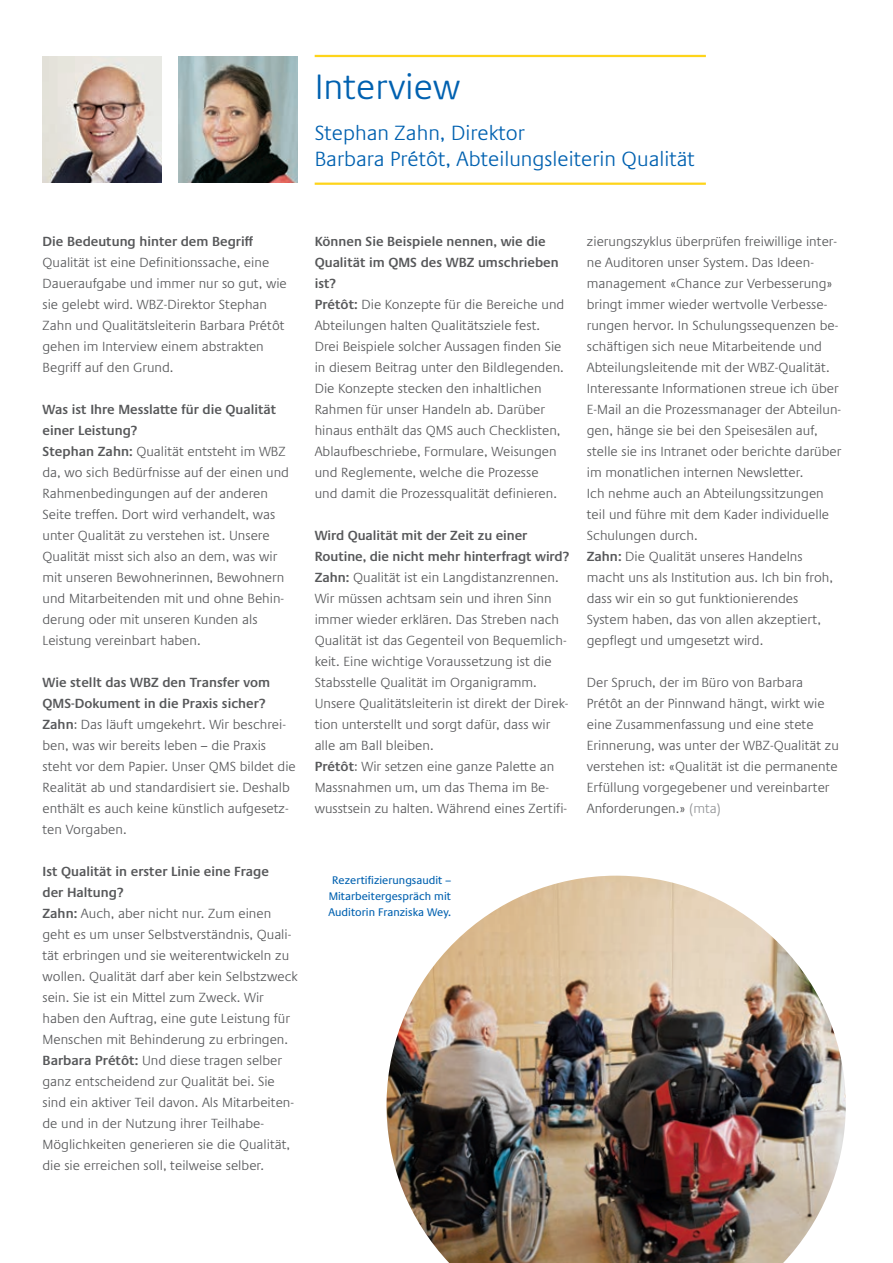
<style>
.page{position:relative;width:893px;height:1263px;background:#fff}
.page>*{position:absolute;margin:0;border:0;box-sizing:border-box;transform-origin:0 0}
.t1{font:300 36px "Praxis LT Pro";color:#0161b0}
.t2{font:300 21px/26.2px "Praxis LT Pro";color:#0161b0}
.t3{font:300 13.5px/21px "Praxis LT Pro";color:#57585a}
.t4{font:600 13.5px "Praxis LT Pro";color:#57585a}
.t5{font:11.25px/15.8px "Praxis LT Pro";color:#0161b0;text-align:center}
.s1{font-weight:600}
.s2{color:#939598}
</style>
<div class="page">
<img style="left:386px;top:876px;width:460px;height:387px">
<img style="left:43px;top:57px;width:119px;height:126px">
<img style="left:179px;top:57px;width:119px;height:126px">
<hr style="left:315px;top:55px;width:391px;height:2px;background:#fed41a">
<hr style="left:315px;top:183px;width:391px;height:2px;background:#fed41a">
<h1 class="t1" style="left:315px;top:66px;width:147px">Interview</h1>
<h2 class="t2" style="left:315px;top:120px;width:382px">Stephan Zahn, Direktor<br>Barbara Prétôt, Abteilungsleiterin Qualität</h2>
<p class="t4" style="left:43px;top:233px;width:212px">Die Bedeutung hinter dem Begriff</p>
<p class="t3" style="left:43px;top:252px;width:246px">Qualität ist eine Definitionssache, eine Daueraufgabe und immer nur so gut, wie sie gelebt wird. WBZ-Direktor Stephan Zahn und Qualitätsleiterin Barbara Prétôt gehen im Interview einem abstrakten Begriff auf den Grund.</p>
<p class="t3" style="left:43px;top:399px;width:248px"><span class="s1">Was ist Ihre Messlatte für die Qualität einer Leistung?<br>Stephan Zahn:</span> Qualität entsteht im WBZ da, wo sich Bedürfnisse auf der einen und Rahmenbedingungen auf der anderen Seite treffen. Dort wird verhandelt, was unter Qualität zu verstehen ist. Unsere Qualität misst sich also an dem, was wir mit unseren Bewohnerinnen, Bewohnern und Mitarbeitenden mit und ohne Behin&shy;derung oder mit unseren Kunden als Leistung vereinbart haben.</p>
<p class="t3" style="left:43px;top:672px;width:255px"><span class="s1">Wie stellt das WBZ den Transfer vom QMS-Dokument in die Praxis sicher?<br>Zahn</span>: Das läuft umgekehrt. Wir beschrei&shy;ben, was wir bereits leben – die Praxis steht vor dem Papier. Unser QMS bildet die Realität ab und standardisiert sie. Deshalb enthält es auch keine künstlich aufgesetz&shy;ten Vorgaben.</p>
<p class="t3" style="left:43px;top:861px;width:257px"><span class="s1">Ist Qualität in erster Linie eine Frage<br>der Haltung?<br>Zahn:</span> Auch, aber nicht nur. Zum einen geht es um unser Selbstverständnis, Quali&shy;tät erbringen und sie weiterentwickeln zu wollen. Qualität darf aber kein Selbstzweck sein. Sie ist ein Mittel zum Zweck. Wir haben den Auftrag, eine gute Leistung für Menschen mit Behinderung zu erbringen.<br><span class="s1">Barbara Prétôt:</span> Und diese tragen selber ganz entscheidend zur Qualität bei. Sie sind ein aktiver Teil davon. Als Mitarbeiten&shy;de und in der Nutzung ihrer Teilhabe-Möglichkeiten generieren sie die Qualität, die sie erreichen soll, teilweise selber.</p>
<p class="t3" style="left:315px;top:231px;width:251px"><span class="s1">Können Sie Beispiele nennen, wie die Qualität im QMS des WBZ umschrieben ist?<br>Prétôt:</span> Die Konzepte für die Bereiche und Abteilungen halten Qualitätsziele fest.<br>Drei Beispiele solcher Aussagen finden Sie in diesem Beitrag unter den Bildlegenden.<br>Die Konzepte stecken den inhaltlichen Rahmen für unser Handeln ab. Darüber hinaus enthält das QMS auch Checklisten, Ablaufbeschriebe, Formulare, Weisungen und Reglemente, welche die Prozesse und damit die Prozessqualität definieren.</p>
<p class="t3" style="left:315px;top:525px;width:256px"><span class="s1">Wird Qualität mit der Zeit zu einer Routine, die nicht mehr hinterfragt wird?<br>Zahn:</span> Qualität ist ein Langdistanzrennen.<br>Wir müssen achtsam sein und ihren Sinn immer wieder erklären. Das Streben nach Qualität ist das Gegenteil von Bequemlich&shy;keit. Eine wichtige Voraussetzung ist die Stabsstelle Qualität im Organigramm.<br>Unsere Qualitätsleiterin ist direkt der Direk&shy;tion unterstellt und sorgt dafür, dass wir alle am Ball bleiben.<br><span class="s1">Prétôt</span>: Wir setzen eine ganze Palette an Massnahmen um, um das Thema im Be&shy;wusstsein zu halten. Während eines Zertifi-</p>
<p class="t5" style="left:329px;top:872px;width:124px">Rezertifizierungsaudit –<br>Mitarbeitergespräch mit<br>Auditorin Franziska Wey.</p>
<p class="t3" style="left:587px;top:231px;width:256px">zierungszyklus überprüfen freiwillige inter&shy;ne Auditoren unser System. Das Ideen&shy;management «Chance zur Verbesserung» bringt immer wieder wertvolle Verbesse&shy;rungen hervor. In Schulungssequenzen be&shy;schäftigen sich neue Mitarbeitende und Abteilungsleitende mit der WBZ-Qualität.<br>Interessante Informationen streue ich über E-Mail an die Prozessmanager der Abteilun&shy;gen, hänge sie bei den Speisesälen auf, stelle sie ins Intranet oder berichte darüber im monatlichen internen Newsletter.<br>Ich nehme auch an Abteilungssitzungen teil und führe mit dem Kader individuelle Schulungen durch.<br><span class="s1">Zahn:</span> Die Qualität unseres Handelns macht uns als Institution aus. Ich bin froh, dass wir ein so gut funktionierendes System haben, das von allen akzeptiert, gepflegt und umgesetzt wird.</p>
<p class="t3" style="left:587px;top:672px;width:254px">Der Spruch, der im Büro von Barbara Prétôt an der Pinnwand hängt, wirkt wie eine Zusammenfassung und eine stete Erinnerung, was unter der WBZ-Qualität zu verstehen ist: «Qualität ist die permanente Erfüllung vorgegebener und vereinbarter Anforderungen.» <span class="s2">(mta)</span></p>
</div>
